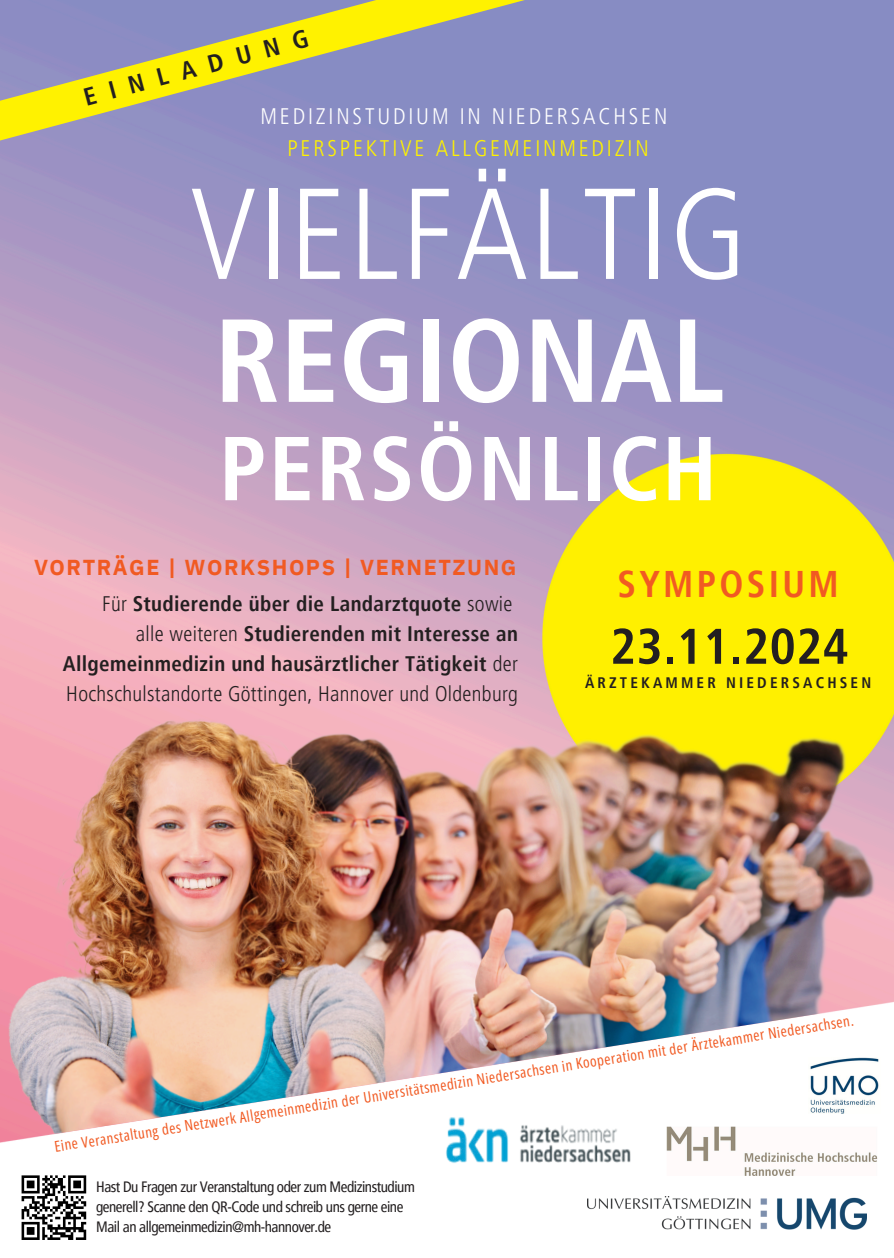
<style>
.page{position:relative;width:894px;height:1258px;background:#fff}
.page>*{position:absolute;margin:0;border:0;box-sizing:border-box;transform-origin:0 0}
.t1{font:300 condensed 129.3px "Frutiger LT Pro";letter-spacing:.015em;color:#fff}
.t2{font:700 condensed 117.9px "Frutiger LT Pro";color:#fff}
.t3{font:700 condensed 90.6px "Frutiger LT Pro";letter-spacing:.025em;color:#fff}
.t4{font:700 condensed 50.1px "Frutiger LT Pro";letter-spacing:.01em;color:#231f20}
.t5{font:700 condensed 36.9px "Frutiger LT Pro";letter-spacing:.09em;color:#f15a22}
.t6{font:700 condensed 24.6px "Frutiger LT Pro";color:#231f20}
.t7{font:300 condensed 22.5px/32.4px "Frutiger LT Pro";letter-spacing:.125em;color:#fff;text-align:center}
.t8{font:700 21.6px "IBM Plex Sans";letter-spacing:.07em;color:#f15a22}
.t9{font:700 condensed 21px/29.7px "Frutiger LT Pro";letter-spacing:.015em;color:#231f20;text-align:right}
.t10{font:700 condensed 15.3px "Frutiger LT Pro";letter-spacing:.205em;color:#231f20}
.t11{font:condensed 15px/20.1px "Frutiger LT Pro";letter-spacing:-.03em;color:#231f20}
.t12{font:15px "Open Sans Condensed";color:#f15a22}
.s1{color:#fff200}
.s2{font-weight:300}
</style>
<div class="page">
<img style="left:0;top:0;width:893px;height:1143px">
<img style="left:0;top:612px;width:886px;height:530px">
<svg style="left:0;top:0;width:635px;height:194px;background:#9c9ba6"></svg>
<img style="left:587px;top:1196px;width:279px;height:34px">
<img style="left:807px;top:1057px;width:72px;height:56px">
<img style="left:443px;top:1110px;width:191px;height:53px">
<img style="left:664px;top:1123px;width:214px;height:52px">
<svg style="left:21px;top:1175px;width:66px;height:65px"></svg>
<svg style="left:22px;top:1175px;width:64px;height:65px"></svg>
<p class="t6" style="left:80px;top:83px;width:233px;rotate:-15deg">EINLADUNG</p>
<p class="t7" style="left:260px;top:99px;width:408px">MEDIZINSTUDIUM IN NIEDERSACHSEN<br><span class="s1">PERSPEKTIVE ALLGEMEINMEDIZIN</span></p>
<p class="t1" style="left:190px;top:155px;width:558px">VIELFÄLTIG</p>
<p class="t2" style="left:214px;top:288px;width:511px">REGIONAL</p>
<p class="t3" style="left:219px;top:413px;width:499px">PERSÖNLICH</p>
<p class="t8" style="left:34px;top:553px;width:484px">VORTRÄGE | WORKSHOPS | VERNETZUNG</p>
<p class="t9" style="left:63px;top:589px;width:456px"><span class="s2">Für</span> Studierende über die Landarztquote <span class="s2">sowie<br>alle weiteren</span> Studierenden mit Interesse an Allgemeinmedizin und hausärztlicher Tätigkeit <span class="s2">der Hochschulstandorte Göttingen, Hannover und Oldenburg</span></p>
<h5 class="t5" style="left:617px;top:562px;width:222px">SYMPOSIUM</h5>
<p class="t4" style="left:610px;top:615px;width:240px">23.11.2024</p>
<p class="t10" style="left:585px;top:674px;width:287px">ÄRZTEKAMMER NIEDERSACHSEN</p>
<p class="t12" style="left:53px;top:1136px;width:810px;rotate:-9deg">Eine Veranstaltung des Netzwerk Allgemeinmedizin der Universitätsmedizin Niedersachsen in Kooperation mit der Ärztekammer Niedersachsen.</p>
<p class="t11" style="left:96px;top:1177px;width:320px">Hast Du Fragen zur Veranstaltung oder zum Medizinstudium generell? Scanne den QR-Code und schreib uns gerne eine<br>Mail an allgemeinmedizin@mh-hannover.de</p>
</div>
